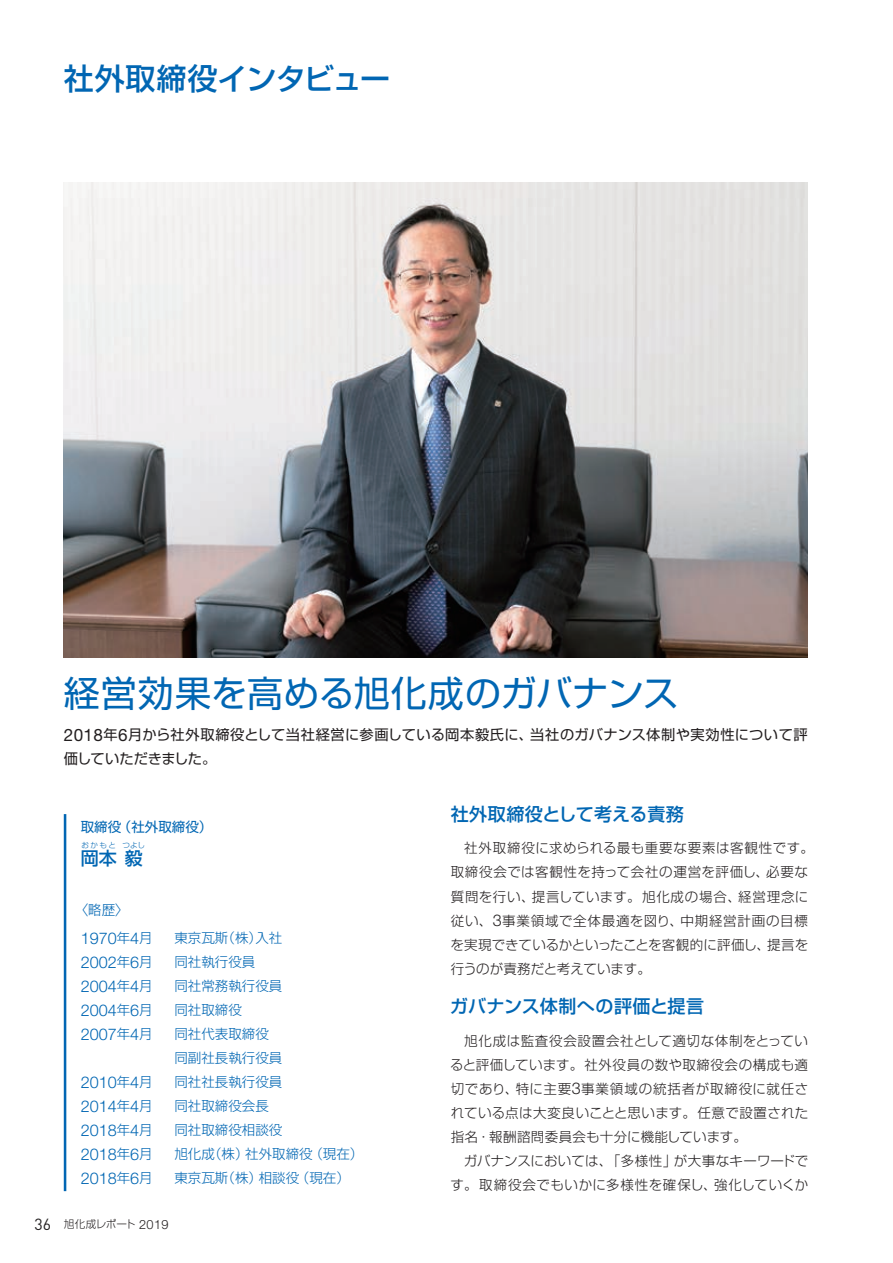
<style>
.page{position:relative;width:893px;height:1263px;background:#fff}
.page>*{position:absolute;margin:0;border:0;box-sizing:border-box;transform-origin:0 0}
.t1{font:36px "Shin Go Pr 6 N";letter-spacing:.005em;color:#0166b3}
.t2{font:500 30px "Shin Go Pr 6 N";letter-spacing:-.01em;color:#0166b3}
.t3{font:500 18px "Shin Go Pr 6 N";letter-spacing:.015em;color:#0166b3}
.t4{font:300 16.2px "Helvetica Neue LT Std";color:#0166b3}
.t5{font:14.25px/24px "Shin Go Pr 6 N";letter-spacing:.015em;color:#231f20}
.t6{font:300 13.5px/24px "Shin Go Pr 6 N";letter-spacing:.03em;color:#231f20}
.t7{font:300 13.5px/24px "Shin Go Pr 6 N";color:#0166b3}
.t8{font:13.5px "Shin Go Pr 6 N";color:#0166b3}
.t9{font:300 10.65px "Shin Go Pr 6 N";letter-spacing:-.02em;color:#231f20}
.t10{font:300 7.5px "Shin Go Pr 6 N";letter-spacing:.2em;color:#0166b3}
.s1{font-family:"Helvetica Neue LT Std";font-size:17.1px}
.s2{font-family:"Shin Go Pr 6 N";font-size:13.5px}
.s3{font-family:"DIN";font-weight:400;font-size:15.9px}
.s4{font-family:"Helvetica Neue LT Std";font-size:12.75px}
.s5{font-family:"Helvetica Neue LT Std";font-size:16.2px}
</style>
<div class="page">
<img style="left:64px;top:183px;width:744px;height:474px">
<hr style="left:64px;top:814px;width:2px;height:377px;background:#0166b3">
<h2 class="t2" style="left:64px;top:54px;width:328px">社外取締役インタビュー</h2>
<h1 class="t1" style="left:64px;top:664px;width:616px">経営効果を高める旭化成のガバナンス</h1>
<p class="t5" style="left:64px;top:722px;width:745px"><span class="s1">2018</span>年<span class="s1">6</span>月から社外取締役として当社経営に参画している岡本毅氏に、当社のガバナンス体制や実効性について評価していただきました。</p>
<p class="t8" style="left:81px;top:816px;width:133px">取締役（社外取締役）</p>
<h3 class="t3" style="left:81px;top:843px;width:64px">岡本毅</h3>
<p class="t10" style="left:82px;top:839px;width:36px">おかもと</p>
<p class="t10" style="left:123px;top:839px;width:24px">つよし</p>
<p class="t7" style="left:75px;top:896px;width:55px">〈略歴〉</p>
<p class="t4" style="left:81px;top:928px;width:73px">1970<span class="s2">年</span>4<span class="s2">月</span></p>
<p class="t7" style="left:174px;top:925px;width:109px">東京瓦斯（株）入社</p>
<p class="t4" style="left:81px;top:952px;width:73px">2002<span class="s2">年</span>6<span class="s2">月</span></p>
<p class="t7" style="left:174px;top:949px;width:82px">同社執行役員</p>
<p class="t4" style="left:81px;top:976px;width:73px">2004<span class="s2">年</span>4<span class="s2">月</span></p>
<p class="t7" style="left:174px;top:973px;width:109px">同社常務執行役員</p>
<p class="t4" style="left:81px;top:1000px;width:73px">2004<span class="s2">年</span>6<span class="s2">月</span></p>
<p class="t7" style="left:174px;top:997px;width:69px">同社取締役</p>
<p class="t4" style="left:81px;top:1024px;width:73px">2007<span class="s2">年</span>4<span class="s2">月</span></p>
<p class="t7" style="left:174px;top:1021px;width:109px">同社代表取締役同副社長執行役員</p>
<p class="t4" style="left:81px;top:1072px;width:73px">2010<span class="s2">年</span>4<span class="s2">月</span></p>
<p class="t7" style="left:174px;top:1069px;width:109px">同社社長執行役員</p>
<p class="t4" style="left:81px;top:1096px;width:73px">2014<span class="s2">年</span>4<span class="s2">月</span></p>
<p class="t7" style="left:174px;top:1093px;width:96px">同社取締役会長</p>
<p class="t4" style="left:81px;top:1120px;width:73px">2018<span class="s2">年</span>4<span class="s2">月</span></p>
<p class="t7" style="left:174px;top:1117px;width:109px">同社取締役相談役</p>
<p class="t4" style="left:81px;top:1144px;width:73px">2018<span class="s2">年</span>6<span class="s2">月</span></p>
<p class="t7" style="left:174px;top:1141px;width:190px">旭化成（株）社外取締役（現在）</p>
<p class="t4" style="left:81px;top:1168px;width:73px">2018<span class="s2">年</span>6<span class="s2">月</span></p>
<p class="t7" style="left:174px;top:1165px;width:177px">東京瓦斯（株）相談役（現在）</p>
<p class="t9" style="left:34px;top:1215px;width:136px"><span class="s3">36</span> 旭化成レポート <span class="s4">2019</span></p>
<h3 class="t3" style="left:451px;top:800px;width:235px">社外取締役として考える責務</h3>
<p class="t6" style="left:450px;top:835px;width:365px;text-indent:14px">社外取締役に求められる最も重要な要素は客観性です。取締役会では客観性を持って会社の運営を評価し、必要な質問を行い、提言しています。旭化成の場合、経営理念に従い、<span class="s5">3</span>事業領域で全体最適を図り、中期経営計画の目標を実現できているかといったことを客観的に評価し、提言を行うのが責務だと考えています。</p>
<h3 class="t3" style="left:450px;top:992px;width:255px">ガバナンス体制への評価と提言</h3>
<p class="t6" style="left:450px;top:1027px;width:360px;text-align:justify;text-indent:14px">旭化成は監査役会設置会社として適切な体制をとっていると評価しています。社外役員の数や取締役会の構成も適切であり、特に主要<span class="s5">3</span>事業領域の統括者が取締役に就任されている点は大変良いことと思います。任意で設置された指名・報酬諮問委員会も十分に機能しています。</p>
<p class="t6" style="left:451px;top:1147px;width:359px;text-align:right">ガバナンスにおいては、「多様性」が大事なキーワードです。取締役会でもいかに多様性を確保し、強化していくか</p>
</div>
